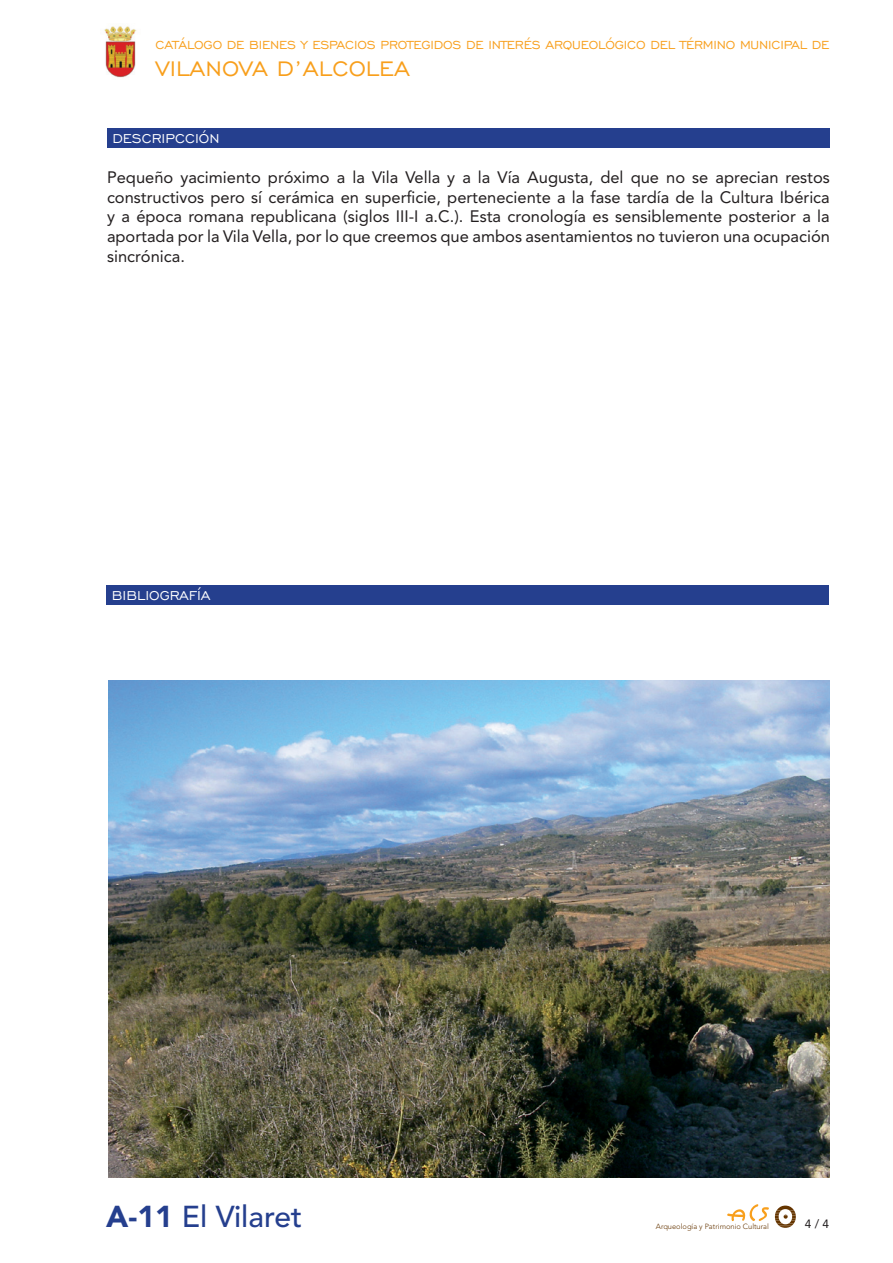
<style>
.page{position:relative;width:893px;height:1263px;background:#fff}
.page>*{position:absolute;margin:0;border:0;box-sizing:border-box;transform-origin:0 0}
.t1{font:500 30px "Avenir";color:#253f8e}
.t2{font:27px "Engravers Gothic BT";color:#f89f1c}
.t3{font:16.5px/19.8px "Avenir";color:#231f20;text-align:justify}
.t4{font:16.5px "Engravers Gothic BT";color:#fff}
.t5{font:15px "Engravers Gothic BT";letter-spacing:-.01em;color:#f89f1c}
.t6{font:12px "Avenir";color:#231f20}
.t7{font:300 7.5px "Avenir";color:#653500}
.s1{font-weight:900}
</style>
<div class="page">
<img style="left:108px;top:680px;width:722px;height:498px">
<div style="left:107px;top:129px;width:723px;height:19px;background:#253f8e"></div>
<img style="left:104px;top:26px;width:33px;height:52px">
<div style="left:106px;top:585px;width:723px;height:20px;background:#253f8e"></div>
<svg style="left:727px;top:1204px;width:69px;height:24px"></svg>
<p class="t5" style="left:156px;top:37px;width:675px">CATÁLOGO DE BIENES Y ESPACIOS PROTEGIDOS DE INTERÉS ARQUEOLÓGICO DEL TÉRMINO MUNICIPAL DE</p>
<h2 class="t2" style="left:155px;top:54px;width:256px">VILANOVA D’ALCOLEA</h2>
<p class="t4" style="left:113px;top:130px;width:108px">DESCRIPCCIÓN</p>
<p class="t3" style="left:107px;top:167px;width:724px">Pequeño yacimiento próximo a la Vila Vella y a la Vía Augusta, del que no se aprecian restos constructivos pero sí cerámica en superficie, perteneciente a la fase tardía de la Cultura Ibérica y a época romana republicana (siglos III-I a.C.). Esta cronología es sensiblemente posterior a la aportada por la Vila Vella, por lo que creemos que ambos asentamientos no tuvieron una ocupación sincrónica.</p>
<p class="t4" style="left:112px;top:586px;width:100px">BIBLIOGRAFÍA</p>
<h1 class="t1" style="left:106px;top:1199px;width:198px"><span class="s1">A-11</span> El Vilaret</h1>
<p class="t7" style="left:656px;top:1222px;width:115px">Arqueología y Patrimonio Cultural</p>
<p class="t6" style="left:805px;top:1216px;width:26px">4 / 4</p>
</div>
